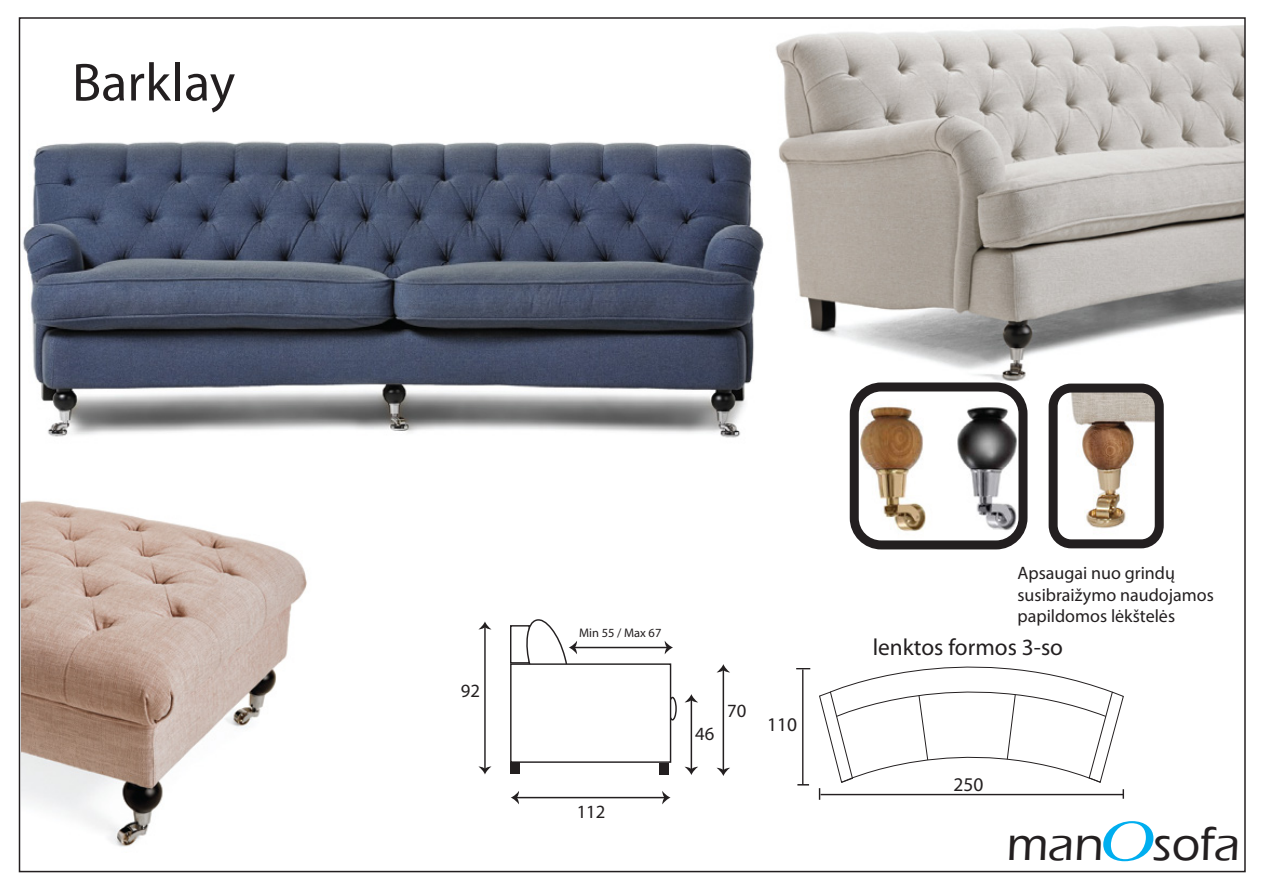
<style>
.page{position:relative;width:1263px;height:893px;background:#fff}
.page>*{position:absolute;margin:0;border:0;box-sizing:border-box;transform-origin:0 0}
.t1{font:54px "Myriad Pro";color:#231f20}
.t2{font:500 48.6px "Eras ITC";color:#231f20}
.t3{font:23.4px "Myriad";color:#231f20}
.t4{font:19.5px "Myriad";color:#231f20}
.t5{font:18.75px "Myriad";color:#231f20}
.t6{font:18px/21.6px "Myriad Pro";color:#231f20}
.t7{font:12.45px "Myriad";color:#231f20}
.s1{font-family:"Minion Pro";font-weight:400;font-style:italic;font-size:58.95px;color:#00aeef}
</style>
<div class="page">
<img style="left:775px;top:25px;width:468px;height:359px">
<img style="left:18px;top:128px;width:760px;height:317px">
<img style="left:1058px;top:394px;width:96px;height:144px">
<div style="left:1048px;top:384px;width:116px;height:164px;border:9px solid #231f20;border-radius:18px"></div>
<img style="left:860px;top:392px;width:157px;height:147px">
<div style="left:850px;top:382px;width:177px;height:167px;border:9px solid #231f20;border-radius:27px"></div>
<hr style="left:802px;top:669px;width:1px;height:116px;background:#231f20">
<svg style="left:796px;top:668px;width:14px;height:1px"></svg>
<svg style="left:818px;top:666px;width:306px;height:134px"></svg>
<div style="left:510px;top:625px;width:20px;height:39px;border:1px solid #231f20"></div>
<svg style="left:671px;top:696px;width:6px;height:25px"></svg>
<div style="left:510px;top:663px;width:161px;height:100px;background:#fff;border:1px solid #231f20"></div>
<hr style="left:484px;top:627px;width:2px;height:142px;background:#231f20">
<svg style="left:479px;top:621px;width:12px;height:8px"></svg>
<svg style="left:478px;top:766px;width:13px;height:8px"></svg>
<div style="left:511px;top:762px;width:9px;height:11px;background:#231f20"></div>
<div style="left:660px;top:763px;width:9px;height:11px;background:#231f20"></div>
<hr style="left:574px;top:647px;width:94px;height:1px;background:#231f20">
<svg style="left:526px;top:619px;width:51px;height:46px"></svg>
<svg style="left:665px;top:641px;width:8px;height:13px"></svg>
<hr style="left:691px;top:699px;width:1px;height:71px;background:#231f20">
<svg style="left:685px;top:694px;width:13px;height:8px"></svg>
<svg style="left:685px;top:767px;width:13px;height:8px"></svg>
<hr style="left:723px;top:669px;width:1px;height:102px;background:#231f20">
<svg style="left:717px;top:664px;width:13px;height:8px"></svg>
<svg style="left:717px;top:768px;width:13px;height:8px"></svg>
<hr style="left:516px;top:797px;width:149px;height:1px;background:#231f20">
<svg style="left:511px;top:791px;width:8px;height:13px"></svg>
<svg style="left:662px;top:791px;width:8px;height:13px"></svg>
<img style="left:21px;top:500px;width:286px;height:347px">
<h1 class="t1" style="left:72px;top:49px;width:165px">Barklay</h1>
<p class="t5" style="left:461px;top:682px;width:21px">92</p>
<p class="t7" style="left:579px;top:627px;width:84px">Min 55 / Max 67</p>
<p class="t5" style="left:577px;top:802px;width:30px">112</p>
<p class="t5" style="left:695px;top:725px;width:21px">46</p>
<p class="t5" style="left:727px;top:701px;width:21px">70</p>
<p class="t4" style="left:767px;top:714px;width:31px">110</p>
<p class="t6" style="left:1017px;top:562px;width:198px">Apsaugai nuo grindų susibraižymo naudojamos papildomos lėkštelės</p>
<p class="t3" style="left:873px;top:636px;width:192px">lenktos formos 3-so</p>
<p class="t4" style="left:953px;top:774px;width:31px">250</p>
<h2 class="t2" style="left:1007px;top:817px;width:235px">man<span class="s1">O</span>sofa</h2>
</div>
